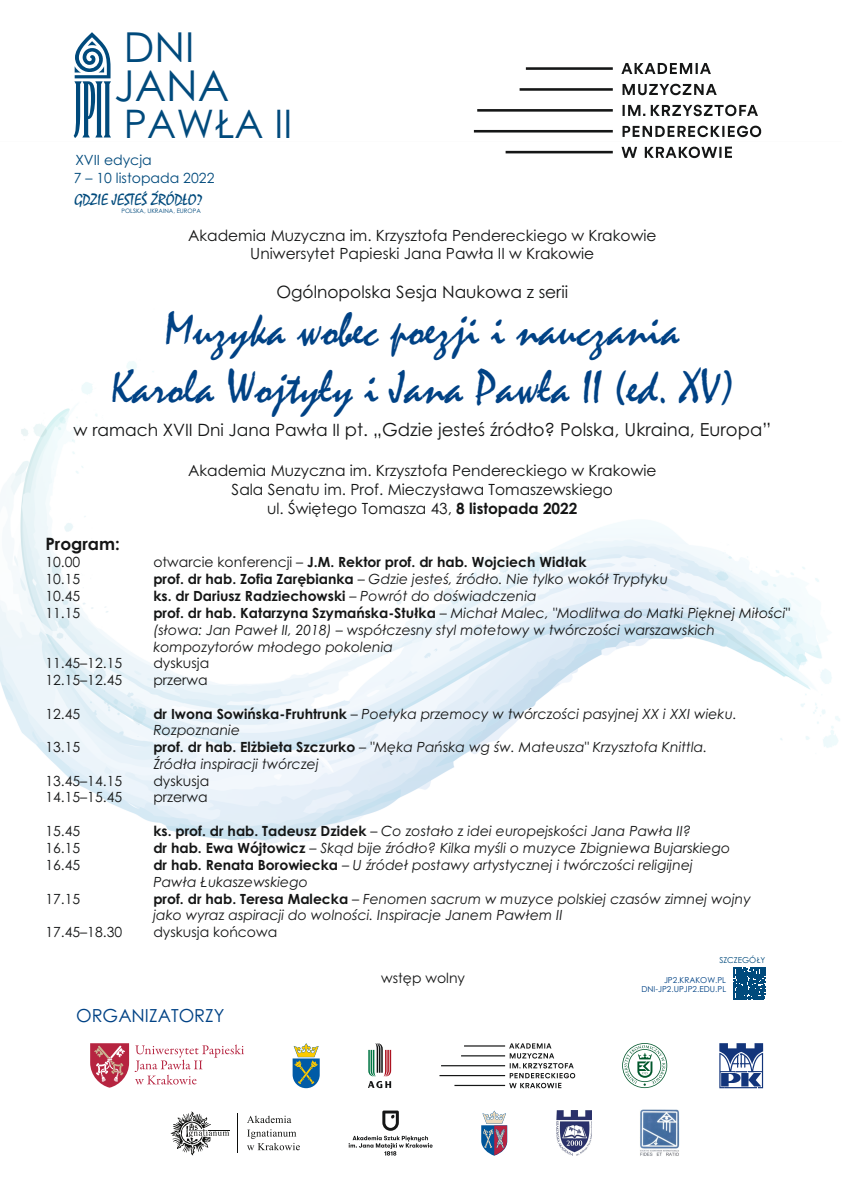
<style>
.page{position:relative;width:842px;height:1191px;background:#fff}
.page>*{position:absolute;margin:0;border:0;box-sizing:border-box;transform-origin:0 0}
.t1{font:48px/58.5px "Mistral";color:#004285;text-align:center}
.t2{font:42.6px "Century Gothic";color:#004a7c}
.t3{font:41.3px "Century Gothic";color:#004a7c}
.t4{font:39.4px "Century Gothic";color:#004a7c}
.t5{font:18px "Century Gothic";color:#151616}
.t6{font:18px "Century Gothic";color:#004285}
.t7{font:17px "Century Gothic";color:#151616}
.t8{font:700 17px "Century Gothic";color:#151616}
.t9{font:16.5px "Mistral";color:#004a7c}
.t10{font:15.4px/18.5px "Century Gothic";color:#151616;text-align:center}
.t11{font:italic 14px/16.7px "Century Gothic";color:#151616}
.t12{font:14px "Century Gothic";color:#151616}
.t13{font:700 14px "Century Gothic";color:#151616}
.t14{font:14px "Century Gothic";color:#004a7c}
.t15{font:8.2px/8.9px "Century Gothic";color:#004285;text-align:right}
.t16{font:8.1px "Century Gothic";color:#004a7c}
.t17{font:6px "Century Gothic";color:#004a7c}
.s1{font-size:17px}
.s2{font-weight:700}
.s3{font-weight:400}
.s4{font-weight:700;font-style:normal}
.s5{font-style:normal}
.s6{font-weight:400;font-style:italic}
</style>
<div class="page">
<img style="left:0;top:158px;width:840px;height:810px">
<svg style="left:90px;top:1043px;width:39px;height:44px"></svg>
<svg style="left:135px;top:1044px;width:109px;height:40px"></svg>
<svg style="left:622px;top:1043px;width:45px;height:45px"></svg>
<svg style="left:481px;top:1110px;width:26px;height:45px"></svg>
<svg style="left:368px;top:1043px;width:23px;height:45px"></svg>
<svg style="left:719px;top:1043px;width:44px;height:45px"></svg>
<svg style="left:293px;top:1043px;width:27px;height:45px"></svg>
<svg style="left:247px;top:1115px;width:53px;height:35px"></svg>
<hr style="left:237px;top:1113px;width:1px;height:40px;background:#0c0d0b">
<svg style="left:171px;top:1111px;width:58px;height:44px"></svg>
<svg style="left:439px;top:1043px;width:136px;height:45px"></svg>
<img style="left:640px;top:1110px;width:39px;height:46px">
<img style="left:556px;top:1110px;width:36px;height:45px">
<svg style="left:349px;top:1110px;width:84px;height:45px"></svg>
<svg style="left:74px;top:32px;width:37px;height:106px"></svg>
<svg style="left:734px;top:967px;width:31px;height:32px"></svg>
<svg style="left:474px;top:63px;width:287px;height:95px"></svg>
<h3 class="t3" style="left:124px;top:31px;width:72px">DNI</h3>
<h2 class="t2" style="left:114px;top:69px;width:116px">JANA</h2>
<h3 class="t4" style="left:124px;top:108px;width:170px">PAWŁA II</h3>
<p class="t14" style="left:75px;top:154px;width:78px">XVII edycja</p>
<p class="t14" style="left:74px;top:173px;width:142px">7 – 10 listopada 2022</p>
<p class="t9" style="left:74px;top:194px;width:130px">GDZIE JESTEŚ ŹRÓDŁO?</p>
<p class="t17" style="left:121px;top:208px;width:81px">POLSKA, UKRAINA, EUROPA</p>
<p class="t10" style="left:188px;top:228px;width:470px">Akademia Muzyczna im. Krzysztofa Pendereckiego w Krakowie<br>Uniwersytet Papieski Jana Pawła II w Krakowie</p>
<p class="t7" style="left:276px;top:285px;width:293px">Ogólnopolska Sesja Naukowa z serii</p>
<h1 class="t1" style="left:111px;top:306px;width:624px">Muzyka wobec poezji i nauczania<br>Karola Wojtyły i Jana Pawła II (ed. XV)</h1>
<p class="t5" style="left:74px;top:422px;width:699px"><span class="s1">w ramach XVII Dni Jana Pawła II</span> pt. „Gdzie jesteś źródło? Polska, Ukraina, Europa”</p>
<p class="t10" style="left:188px;top:463px;width:470px">Akademia Muzyczna im. Krzysztofa Pendereckiego w Krakowie<br>Sala Senatu im. Prof. Mieczysława Tomaszewskiego<br>ul. Świętego Tomasza 43, <span class="s2">8 listopada 2022</span></p>
<p class="t8" style="left:45px;top:537px;width:76px">Program:</p>
<p class="t12" style="left:45px;top:557px;width:36px">10.00</p>
<p class="t13" style="left:153px;top:557px;width:435px"><span class="s3">otwarcie konferencji –</span> J.M. Rektor prof. dr hab. Wojciech Widłak</p>
<p class="t12" style="left:45px;top:574px;width:36px">10.15</p>
<p class="t11" style="left:153px;top:572px;width:516px"><span class="s4">prof. dr hab. Zofia Zarębianka</span> <span class="s5">–</span> Gdzie jesteś, źródło. Nie tylko wokół Tryptyku</p>
<p class="t12" style="left:45px;top:591px;width:36px">10.45</p>
<p class="t13" style="left:153px;top:591px;width:385px">ks. dr Dariusz Radziechowski <span class="s3">–</span> <span class="s6">Powrót do doświadczenia</span></p>
<p class="t12" style="left:45px;top:608px;width:36px">11.15</p>
<p class="t11" style="left:153px;top:606px;width:638px"><span class="s4">prof. dr hab. Katarzyna Szymańska-Stułka</span> <span class="s5">–</span> Michał Malec, "Modlitwa do Matki Pięknej Miłości" (słowa: Jan Paweł II, 2018) <span class="s5">–</span> współczesny styl motetowy w twórczości warszawskich kompozytorów młodego pokolenia</p>
<p class="t12" style="left:45px;top:658px;width:78px">11.45–12.15</p>
<p class="t12" style="left:153px;top:658px;width:57px">dyskusja</p>
<p class="t12" style="left:45px;top:674px;width:78px">12.15–12.45</p>
<p class="t12" style="left:153px;top:674px;width:56px">przerwa</p>
<p class="t12" style="left:45px;top:708px;width:36px">12.45</p>
<p class="t11" style="left:153px;top:706px;width:585px"><span class="s4">dr Iwona Sowińska-Fruhtrunk</span> <span class="s5">–</span> Poetyka przemocy w twórczości pasyjnej XX i XXI wieku.<br>Rozpoznanie</p>
<p class="t12" style="left:45px;top:742px;width:36px">13.15</p>
<p class="t11" style="left:153px;top:740px;width:555px"><span class="s4">prof. dr hab. Elżbieta Szczurko</span> <span class="s5">–</span> "Męka Pańska wg św. Mateusza" Krzysztofa Knittla.<br>Źródła inspiracji twórczej</p>
<p class="t12" style="left:45px;top:775px;width:78px">13.45–14.15</p>
<p class="t12" style="left:153px;top:775px;width:57px">dyskusja</p>
<p class="t12" style="left:45px;top:792px;width:78px">14.15–15.45</p>
<p class="t12" style="left:153px;top:792px;width:56px">przerwa</p>
<p class="t12" style="left:45px;top:825px;width:36px">15.45</p>
<p class="t11" style="left:153px;top:824px;width:539px"><span class="s4">ks. prof. dr hab. Tadeusz Dzidek</span> <span class="s5">–</span> Co zostało z idei europejskości Jana Pawła II?</p>
<p class="t12" style="left:45px;top:842px;width:36px">16.15</p>
<p class="t11" style="left:153px;top:841px;width:578px"><span class="s4">dr hab. Ewa Wójtowicz</span> <span class="s5">–</span> Skąd bije źródło? Kilka myśli o muzyce Zbigniewa Bujarskiego</p>
<p class="t12" style="left:45px;top:859px;width:36px">16.45</p>
<p class="t11" style="left:153px;top:858px;width:541px"><span class="s4">dr hab. Renata Borowiecka</span> <span class="s5">–</span> U źródeł postawy artystycznej i twórczości religijnej<br>Pawła Łukaszewskiego</p>
<p class="t12" style="left:45px;top:893px;width:36px">17.15</p>
<p class="t11" style="left:153px;top:891px;width:599px"><span class="s4">prof. dr hab. Teresa Malecka</span> <span class="s5">–</span> Fenomen sacrum w muzyce polskiej czasów zimnej wojny jako wyraz aspiracji do wolności. Inspiracje Janem Pawłem II</p>
<p class="t12" style="left:45px;top:926px;width:78px">17.45–18.30</p>
<p class="t12" style="left:153px;top:926px;width:125px">dyskusja końcowa</p>
<p class="t6" style="left:76px;top:1008px;width:150px">ORGANIZATORZY</p>
<p class="t12" style="left:381px;top:972px;width:85px">wstęp wolny</p>
<p class="t16" style="left:719px;top:956px;width:47px">SZCZEGÓŁY</p>
<p class="t15" style="left:641px;top:976px;width:86px">JP2.KRAKOW.PL<br>DNI-JP2.UPJP2.EDU.PL</p>
</div>
